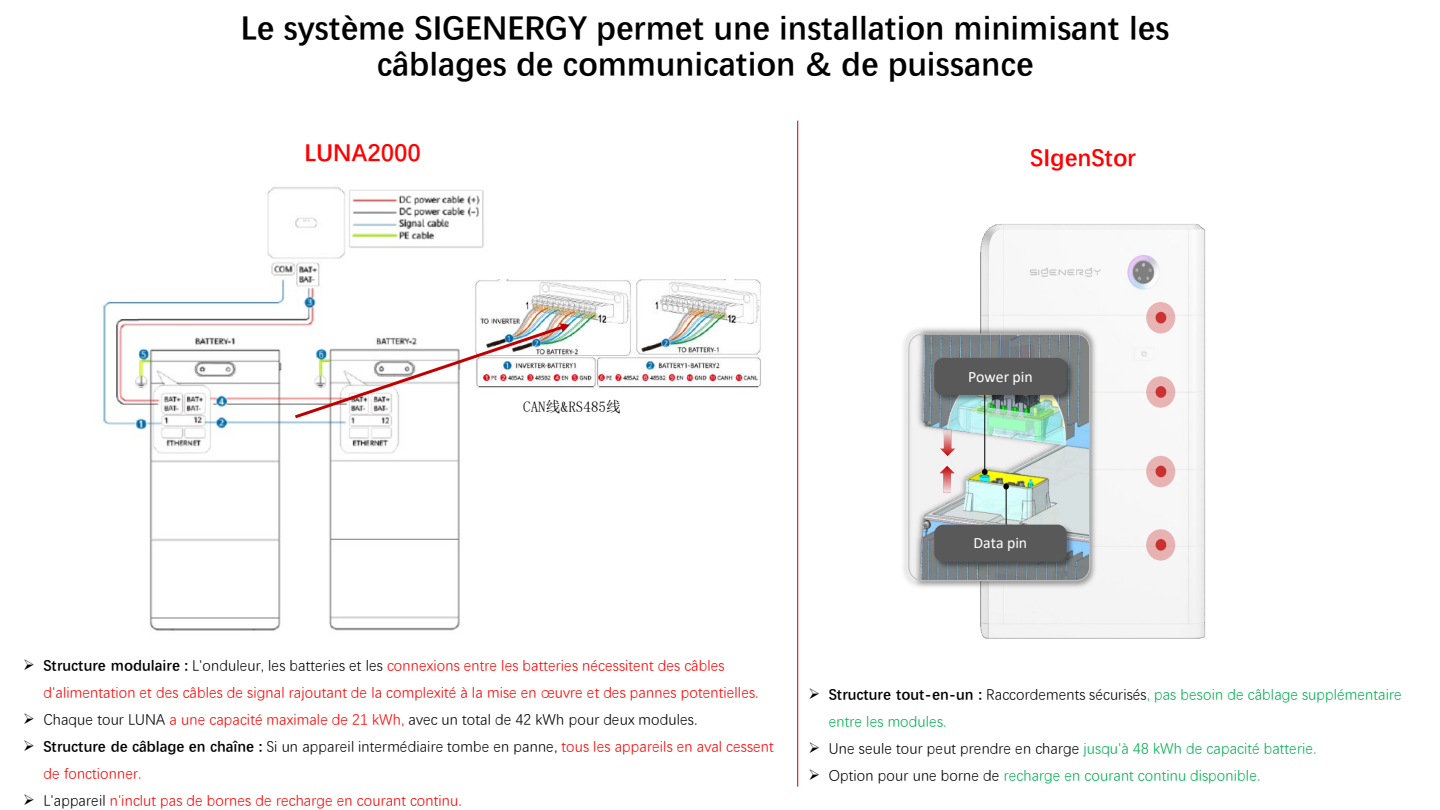
<style>
.page{position:relative;width:1440px;height:810px;background:#fff}
.page>*{position:absolute;margin:0;border:0;box-sizing:border-box;transform-origin:0 0}
.t1{font:700 33px/35.7px "Deng Xian";color:#000;text-align:center}
.t2{font:700 24px "Deng Xian";color:#f00}
.t3{font:15.9px "Calibri";color:#fff}
.t4{font:15px/27px "Deng Xian";letter-spacing:.005em;color:#f00}
.t5{font:15px/27px "Deng Xian";letter-spacing:.005em;color:#00b050}
.t6{font:15px "Deng Xian";letter-spacing:.005em;color:#000}
.t7{font:15px "Sim Sun";letter-spacing:.005em;color:#000}
.s1{color:#000}
.s2{font-weight:700;color:#000}
.s3{color:#f00}
.s4{color:#00b050}
</style>
<div class="page">
<img style="left:102px;top:187px;width:382px;height:444px">
<img style="left:474px;top:280px;width:287px;height:108px">
<svg style="left:292px;top:323px;width:278px;height:98px"></svg>
<img style="left:980px;top:224px;width:226px;height:415px">
<div style="left:1146px;top:302px;width:29px;height:31px;background:#c00000;border-radius:50%;opacity:.28"></div>
<div style="left:1156px;top:312px;width:10px;height:11px;background:#cb3232;border-radius:50%"></div>
<div style="left:1146px;top:376px;width:29px;height:32px;background:#c00000;border-radius:50%;opacity:.28"></div>
<div style="left:1156px;top:386px;width:10px;height:12px;background:#cb3131;border-radius:50%"></div>
<div style="left:1146px;top:456px;width:29px;height:31px;background:#c00000;border-radius:50%;opacity:.28"></div>
<div style="left:1156px;top:466px;width:10px;height:11px;background:#ca3131;border-radius:50%"></div>
<div style="left:1146px;top:529px;width:29px;height:32px;background:#c00000;border-radius:50%;opacity:.28"></div>
<div style="left:1156px;top:539px;width:10px;height:12px;background:#ca3131;border-radius:50%"></div>
<img style="left:903px;top:323px;width:197px;height:268px">
<img style="left:908px;top:333px;width:183px;height:249px">
<div style="left:1003px;top:483px;width:6px;height:7px;background:#000;border-radius:50%"></div>
<hr style="left:797px;top:121px;width:1px;height:666px;background:#c00000">
<h1 class="t1" style="left:241px;top:13px;width:930px">Le système SIGENERGY permet une installation minimisant les câblages de communication &amp; de puissance</h1>
<h2 class="t2" style="left:305px;top:144px;width:118px">LUNA2000</h2>
<h2 class="t2" style="left:1030px;top:149px;width:107px">SIgenStor</h2>
<p class="t7" style="left:523px;top:398px;width:99px">CAN线&amp;RS485线</p>
<p class="t3" style="left:968px;top:371px;width:66px">Power pin</p>
<p class="t3" style="left:974px;top:538px;width:55px">Data pin</p>
<p class="t4" style="left:44px;top:653px;width:716px;text-indent:-20px"><span class="s1">➢</span> <span class="s2">Structure modulaire :</span> <span class="s1">L'onduleur, les batteries et les</span> connexions entre les batteries nécessitent des câbles d'alimentation et des câbles de signal rajoutant de la complexité à la mise en œuvre et des pannes potentielles.</p>
<p class="t6" style="left:23px;top:714px;width:676px">➢ Chaque tour LUNA <span class="s3">a une capacité maximale de 21 kWh,</span> avec un total de 42 kWh pour deux modules.</p>
<p class="t4" style="left:44px;top:734px;width:732px;text-indent:-20px"><span class="s1">➢</span> <span class="s2">Structure de câblage en chaîne :</span> <span class="s1">Si un appareil intermédiaire tombe en panne,</span> tous les appareils en aval cessent de fonctionner.</p>
<p class="t4" style="left:23px;top:788px;width:440px"><span class="s1">➢ L'appareil</span> n'inclut pas de bornes de recharge en courant continu.</p>
<p class="t5" style="left:829px;top:682px;width:575px;text-indent:-20px"><span class="s1">➢</span> <span class="s2">Structure tout-en-un :</span> <span class="s1">Raccordements sécurisés</span>, pas besoin de câblage supplémentaire entre les modules.</p>
<p class="t6" style="left:809px;top:742px;width:509px">➢ Une seule tour peut prendre en charge <span class="s4">jusqu'à 48 kWh de capacité batterie.</span></p>
<p class="t5" style="left:809px;top:763px;width:453px"><span class="s1">➢ Option pour une borne de</span> recharge en courant continu disponible.</p>
</div>
